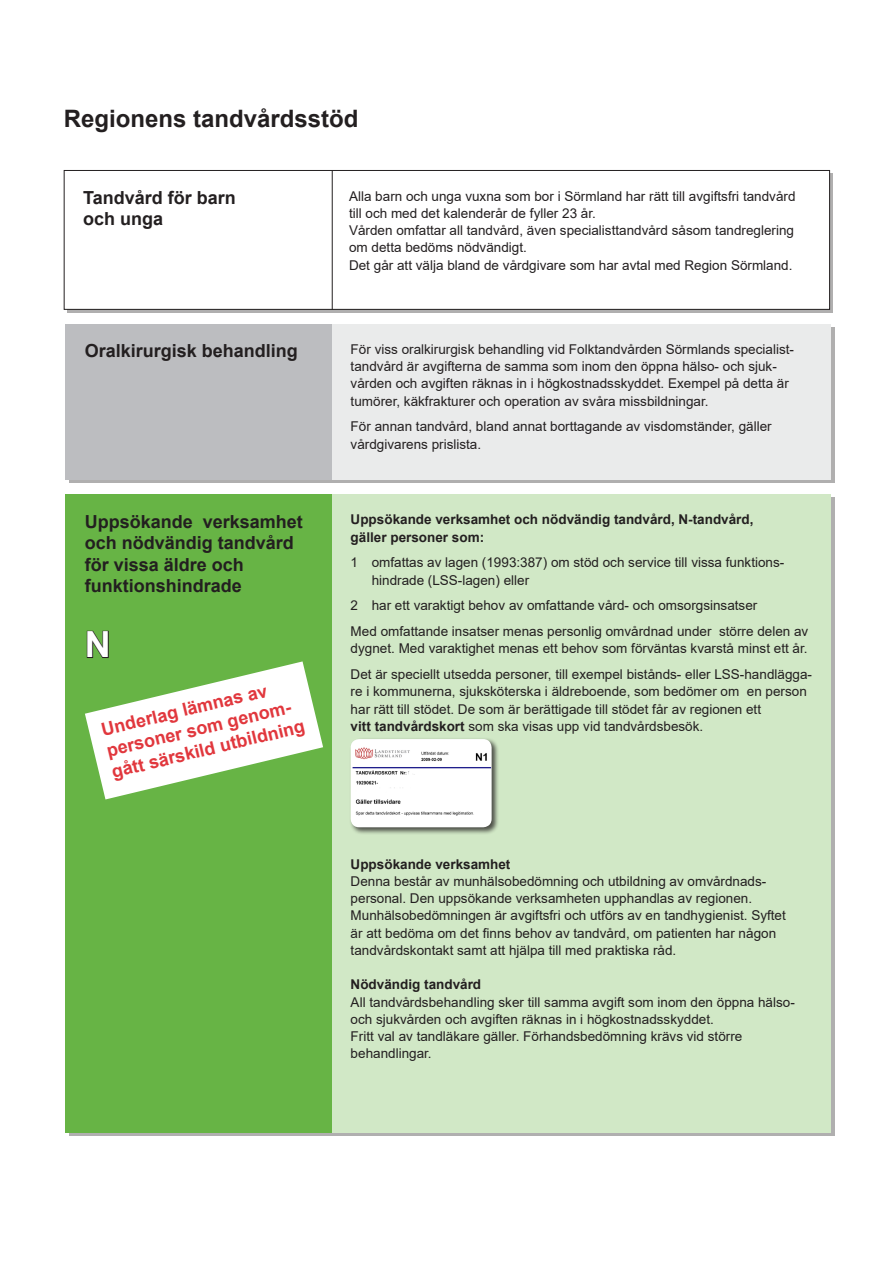
<style>
.page{position:relative;width:893px;height:1263px;background:#fff}
.page>*{position:absolute;margin:0;border:0;box-sizing:border-box;transform-origin:0 0}
.t1{font:700 36px "Arial";color:#fff}
.t2{font:700 24px "Arial";color:#231f20}
.t3{font:700 18px/21.6px "Arial";color:#231f20}
.t4{font:700 18px/21.5px "Arial";color:#e1373d}
.t5{font:13.5px/17.2px "Arial";color:#231f20}
.t6{font:700 13.5px/17.2px "Arial";color:#231f20}
.s1{font-weight:700}
</style>
<div class="page">
<div style="left:67px;top:174px;width:766px;height:139px;background:linear-gradient(to right,#b0afaf,#b0afaf)"></div>
<div style="left:69px;top:327px;width:765px;height:156px;background:#b0afaf"></div>
<div style="left:64px;top:170px;width:766px;height:139px;background:#fff"></div>
<div style="left:64px;top:170px;width:766px;height:140px;border:1px solid #231f20"></div>
<div style="left:66px;top:324px;width:765px;height:156px;background:#bcbdc0"></div>
<div style="left:66px;top:494px;width:765px;height:638px;background:#67b445"></div>
<div style="left:332px;top:324px;width:499px;height:156px;background:#eaebeb"></div>
<div style="left:332px;top:494px;width:499px;height:638px;background:#d1e8c6"></div>
<hr style="left:332px;top:170px;width:1px;height:140px;background:#231f20">
<div style="left:349px;top:737px;width:150px;height:98px;background:#231f20;opacity:.75"></div>
<img style="left:351px;top:739px;width:141px;height:88px">
<svg style="left:85px;top:630px;width:238px;height:169px"></svg>
<p class="t2" style="left:64px;top:102px;width:296px">Regionens tandvårdsstöd</p>
<p class="t3" style="left:83px;top:187px;width:154px">Tandvård för barn och unga</p>
<p class="t5" style="left:349px;top:187px;width:448px">Alla barn och unga vuxna som bor i Sörmland har rätt till avgiftsfri tandvård till och med det kalenderår de fyller 23 år.</p>
<p class="t5" style="left:349px;top:222px;width:446px">Vården omfattar all tandvård, även specialisttandvård såsom tandreglering om detta bedöms nödvändigt.</p>
<p class="t5" style="left:349px;top:256px;width:445px">Det går att välja bland de vårdgivare som har avtal med Region Sörmland.</p>
<p class="t3" style="left:85px;top:340px;width:215px">Oralkirurgisk behandling</p>
<p class="t5" style="left:351px;top:340px;width:445px">För viss oralkirurgisk behandling vid Folktandvården Sörmlands specialist&shy;tandvård är avgifterna de samma som inom den öppna hälso- och sjuk&shy;vården och avgiften räknas in i högkostnadsskyddet. Exempel på detta är tumörer, käkfrakturer och operation av svåra missbildningar.</p>
<p class="t5" style="left:351px;top:418px;width:423px">För annan tandvård, bland annat borttagande av visdomständer, gäller vårdgivarens prislista.</p>
<p class="t3" style="left:85px;top:511px;width:220px">Uppsökande verksamhet och nödvändig tandvård för vissa äldre och</p>
<p class="t3" style="left:85px;top:575px;width:159px">funktionshindrade</p>
<p class="t1" style="left:85px;top:619px;width:27px">N</p>
<p class="t4" style="left:99px;top:719px;width:200px;rotate:-13deg">Underlag lämnas av personer som genom&shy;gått särskild utbildning</p>
<p class="t6" style="left:351px;top:511px;width:404px">Uppsökande verksamhet och nödvändig tandvård, N-tandvård, gäller personer som:</p>
<p class="t5" style="left:372px;top:554px;width:414px;text-indent:-21px">1 omfattas av lagen (1993:387) om stöd och service till vissa funktions&shy;hindrade (LSS-lagen) eller</p>
<p class="t5" style="left:351px;top:597px;width:408px">2 har ett varaktigt behov av omfattande vård- och omsorgsinsatser</p>
<p class="t5" style="left:351px;top:623px;width:459px">Med omfattande insatser menas personlig omvårdnad under större delen av dygnet. Med varaktighet menas ett behov som förväntas kvarstå minst ett år.</p>
<p class="t5" style="left:351px;top:666px;width:463px">Det är speciellt utsedda personer, till exempel bistånds- eller LSS-handlägga&shy;re i kommunerna, sjuksköterska i äldreboende, som bedömer om en person har rätt till stödet. De som är berättigade till stödet får av regionen ett<br><span class="s1">vitt tandvårdskort</span> som ska visas upp vid tandvårdsbesök.</p>
<p class="t6" style="left:351px;top:855px;width:161px">Uppsökande verksamhet</p>
<p class="t5" style="left:351px;top:872px;width:417px">Denna består av munhälsobedömning och utbildning av omvårdnads-</p>
<p class="t5" style="left:351px;top:890px;width:403px">personal. Den uppsökande verksamheten upphandlas av regionen.</p>
<p class="t5" style="left:351px;top:907px;width:437px">Munhälsobedömningen är avgiftsfri och utförs av en tandhygienist. Syftet</p>
<p class="t5" style="left:351px;top:924px;width:427px">är att bedöma om det finns behov av tandvård, om patienten har någon</p>
<p class="t5" style="left:351px;top:941px;width:327px">tandvårdskontakt samt att hjälpa till med praktiska råd.</p>
<p class="t6" style="left:351px;top:976px;width:132px">Nödvändig tandvård</p>
<p class="t5" style="left:351px;top:993px;width:446px">All tandvårdsbehandling sker till samma avgift som inom den öppna hälso&shy;och sjukvården och avgiften räknas in i högkostnadsskyddet.</p>
<p class="t5" style="left:351px;top:1028px;width:393px">Fritt val av tandläkare gäller. Förhandsbedömning krävs vid större</p>
<p class="t5" style="left:351px;top:1045px;width:83px">behandlingar.</p>
</div>
